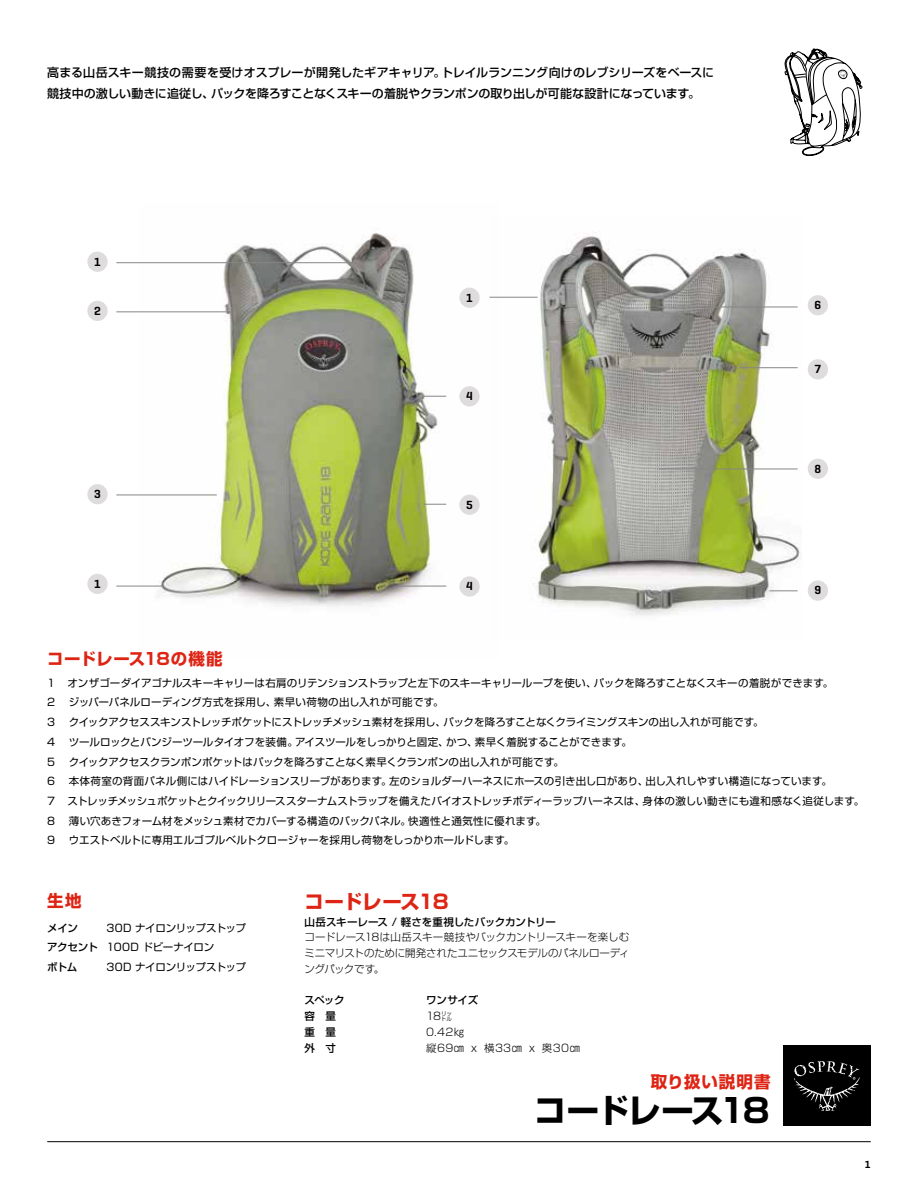
<style>
.page{position:relative;width:918px;height:1188px;background:#fff}
.page>*{position:absolute;margin:0;border:0;box-sizing:border-box;transform-origin:0 0}
.t1{font:700 33px "Shin Go Pro";letter-spacing:-.1em;color:#000}
.t2{font:700 19.5px "Shin Go Pro";letter-spacing:-.065em;color:#de2414}
.t3{font:700 16.5px "Shin Go Pro";letter-spacing:.015em;color:#de2414}
.t4{font:700 16.5px "Shin Go Pro";letter-spacing:.05em;color:#de2414}
.t5{font:500 12px/21px "Shin Go Pro";letter-spacing:-.005em;color:#000}
.t6{font:600 12px "Geogrotesque";color:#000}
.t7{font:10.5px/19.8px "Shin Go Pro";letter-spacing:-.01em;color:#000}
.t8{font:300 10.5px/15.8px "Shin Go Pro";letter-spacing:-.02em;color:#000;text-align:justify}
.t9{font:500 10.5px "Shin Go Pro";letter-spacing:-.02em;color:#000}
.t10{font:10.5px "Shin Go Pro";letter-spacing:.02em;color:#000}
.t11{font:10.5px/19.8px "Shin Go Pro";letter-spacing:-.03em;color:#000}
.t12{font:10.5px "Shin Go Pro";letter-spacing:-.04em;color:#000}
.t13{font:300 10.5px "Shin Go Pro";letter-spacing:.035em;color:#000}
.t14{font:600 10.5px "Geogrotesque";color:#000}
.s1{font-weight:500}
</style>
<div class="page">
<hr style="left:47px;top:1141px;width:824px;height:1px;background:#000">
<div style="left:783px;top:1045px;width:88px;height:81px;background:#000"></div>
<svg style="left:794px;top:1061px;width:66px;height:50px"></svg>
<img style="left:498px;top:236px;width:302px;height:380px">
<img style="left:139px;top:228px;width:359px;height:379px">
<hr style="left:116px;top:262px;width:241px;height:1px;background:#868687">
<hr style="left:116px;top:311px;width:138px;height:1px;background:#868687">
<hr style="left:116px;top:586px;width:48px;height:1px;background:#868687">
<hr style="left:398px;top:586px;width:48px;height:1px;background:#868687">
<svg style="left:424px;top:396px;width:22px;height:1px"></svg>
<hr style="left:740px;top:367px;width:58px;height:1px;background:#868687">
<hr style="left:659px;top:469px;width:139px;height:1px;background:#868687">
<svg style="left:770px;top:590px;width:28px;height:1px"></svg>
<hr style="left:659px;top:307px;width:139px;height:1px;background:#868687">
<svg style="left:424px;top:504px;width:22px;height:1px"></svg>
<hr style="left:116px;top:495px;width:101px;height:1px;background:#868687">
<hr style="left:489px;top:297px;width:49px;height:1px;background:#868687">
<div style="left:87px;top:574px;width:21px;height:20px;background:#dedcdc;border-radius:50%"></div>
<div style="left:459px;top:576px;width:21px;height:21px;background:#dedcdc;border-radius:50%"></div>
<div style="left:87px;top:484px;width:21px;height:20px;background:#dedcdc;border-radius:50%"></div>
<div style="left:459px;top:495px;width:21px;height:20px;background:#dedcdc;border-radius:50%"></div>
<div style="left:808px;top:459px;width:20px;height:20px;background:#dedcdc;border-radius:50%"></div>
<div style="left:808px;top:580px;width:20px;height:21px;background:#dedcdc;border-radius:50%"></div>
<div style="left:87px;top:301px;width:21px;height:20px;background:#dedcdc;border-radius:50%"></div>
<div style="left:459px;top:386px;width:21px;height:20px;background:#dedcdc;border-radius:50%"></div>
<div style="left:808px;top:359px;width:20px;height:21px;background:#dedcdc;border-radius:50%"></div>
<div style="left:87px;top:252px;width:21px;height:20px;background:#dedcdc;border-radius:50%"></div>
<div style="left:459px;top:288px;width:21px;height:20px;background:#dedcdc;border-radius:50%"></div>
<div style="left:808px;top:295px;width:20px;height:20px;background:#dedcdc;border-radius:50%"></div>
<svg style="left:785px;top:48px;width:78px;height:108px"></svg>
<p class="t5" style="left:47px;top:60px;width:669px">高まる山岳スキー競技の需要を受けオスプレーが開発したギアキャリア。トレイルランニング向けのレブシリーズをベースに競技中の激しい動きに追従し、パックを降ろすことなくスキーの着脱やクランポンの取り出しが可能な設計になっています。</p>
<p class="t6" style="left:94px;top:254px;width:8px">1</p>
<p class="t6" style="left:94px;top:303px;width:8px">2</p>
<p class="t6" style="left:94px;top:486px;width:8px">3</p>
<p class="t6" style="left:466px;top:290px;width:8px">1</p>
<p class="t6" style="left:466px;top:389px;width:8px">4</p>
<p class="t6" style="left:466px;top:497px;width:8px">5</p>
<p class="t6" style="left:94px;top:576px;width:8px">1</p>
<p class="t6" style="left:466px;top:579px;width:8px">4</p>
<p class="t6" style="left:814px;top:297px;width:8px">6</p>
<p class="t6" style="left:814px;top:362px;width:8px">7</p>
<p class="t6" style="left:814px;top:461px;width:8px">8</p>
<p class="t6" style="left:814px;top:583px;width:8px">9</p>
<h3 class="t3" style="left:47px;top:646px;width:177px">コードレース18の機能</h3>
<p class="t7" style="left:47px;top:671px;width:788px">1 オンザゴーダイアゴナルスキーキャリーは右肩のリテンションストラップと左下のスキーキャリーループを使い、パックを降ろすことなくスキーの着脱ができます。<br>2</p>
<p class="t10" style="left:69px;top:694px;width:376px">ジッパーパネルローディング方式を採用し、素早い荷物の出し入れが可能です。</p>
<p class="t7" style="left:47px;top:711px;width:9px">3</p>
<p class="t7" style="left:69px;top:711px;width:696px">クイックアクセススキンストレッチポケットにストレッチメッシュ素材を採用し、パックを降ろすことなくクライミングスキンの出し入れが可能です。</p>
<p class="t7" style="left:47px;top:731px;width:9px">4</p>
<p class="t7" style="left:69px;top:731px;width:565px">ツールロックとバンジーツールタイオフを装備。アイスツールをしっかりと固定、かつ、素早く着脱することができます。</p>
<p class="t7" style="left:47px;top:750px;width:9px">5</p>
<p class="t7" style="left:69px;top:750px;width:497px">クイックアクセスクランポンポケットはパックを降ろすことなく素早くクランポンの出し入れが可能です。</p>
<p class="t7" style="left:47px;top:770px;width:9px">6</p>
<p class="t7" style="left:47px;top:770px;width:819px;text-indent:22px">本体荷室の背面パネル側にはハイドレーションスリーブがあります。左のショルダーハーネスにホースの引き出し口があり、出し入れしやすい構造になっています。<br>7 ストレッチメッシュポケットとクイックリリーススターナムストラップを備えたバイオストレッチボディーラップハーネスは、身体の激しい動きにも違和感なく追従します。<br>8</p>
<p class="t7" style="left:69px;top:810px;width:479px">薄い穴あきフォーム材をメッシュ素材でカバーする構造のバックパネル。快適性と通気性に優れます。</p>
<p class="t7" style="left:47px;top:829px;width:9px">9</p>
<p class="t7" style="left:69px;top:829px;width:447px">ウエストベルトに専用エルゴプルベルトクロージャーを採用し荷物をしっかりホールドします。</p>
<h3 class="t4" style="left:47px;top:888px;width:36px">生地</h3>
<p class="t9" style="left:47px;top:919px;width:32px">メイン</p>
<p class="t11" style="left:47px;top:916px;width:200px;text-indent:59px">30D ナイロンリップストップ<span class="s1">アクセント</span> 100D ドビーナイロン<br><span class="s1">ボトム</span></p>
<p class="t12" style="left:107px;top:958px;width:141px">30D ナイロンリップストップ</p>
<h2 class="t2" style="left:305px;top:886px;width:146px">コードレース18</h2>
<p class="t9" style="left:305px;top:913px;width:253px">山岳スキーレース / 軽さを重視したバックカントリー</p>
<p class="t8" style="left:305px;top:928px;width:326px">コードレース18は山岳スキー競技やバックカントリースキーを楽しむミニマリストのために開発されたユニセックスモデルのパネルローディングパックです。</p>
<p class="t9" style="left:305px;top:992px;width:41px">スペック</p>
<p class="t9" style="left:426px;top:992px;width:54px">ワンサイズ</p>
<p class="t9" style="left:305px;top:1007px;width:33px">容　量</p>
<p class="t8" style="left:426px;top:1007px;width:27px">18㍑</p>
<p class="t9" style="left:305px;top:1023px;width:33px">重　量</p>
<p class="t8" style="left:426px;top:1023px;width:40px">0.42㎏</p>
<p class="t9" style="left:305px;top:1039px;width:33px">外　寸</p>
<p class="t13" style="left:426px;top:1039px;width:156px">縦69㎝ x 横33㎝ x 奥30㎝</p>
<h3 class="t4" style="left:651px;top:1069px;width:121px">取り扱い説明書</h3>
<h1 class="t1" style="left:534px;top:1085px;width:237px">コードレース18</h1>
<p class="t14" style="left:865px;top:1158px;width:7px">1</p>
</div>
